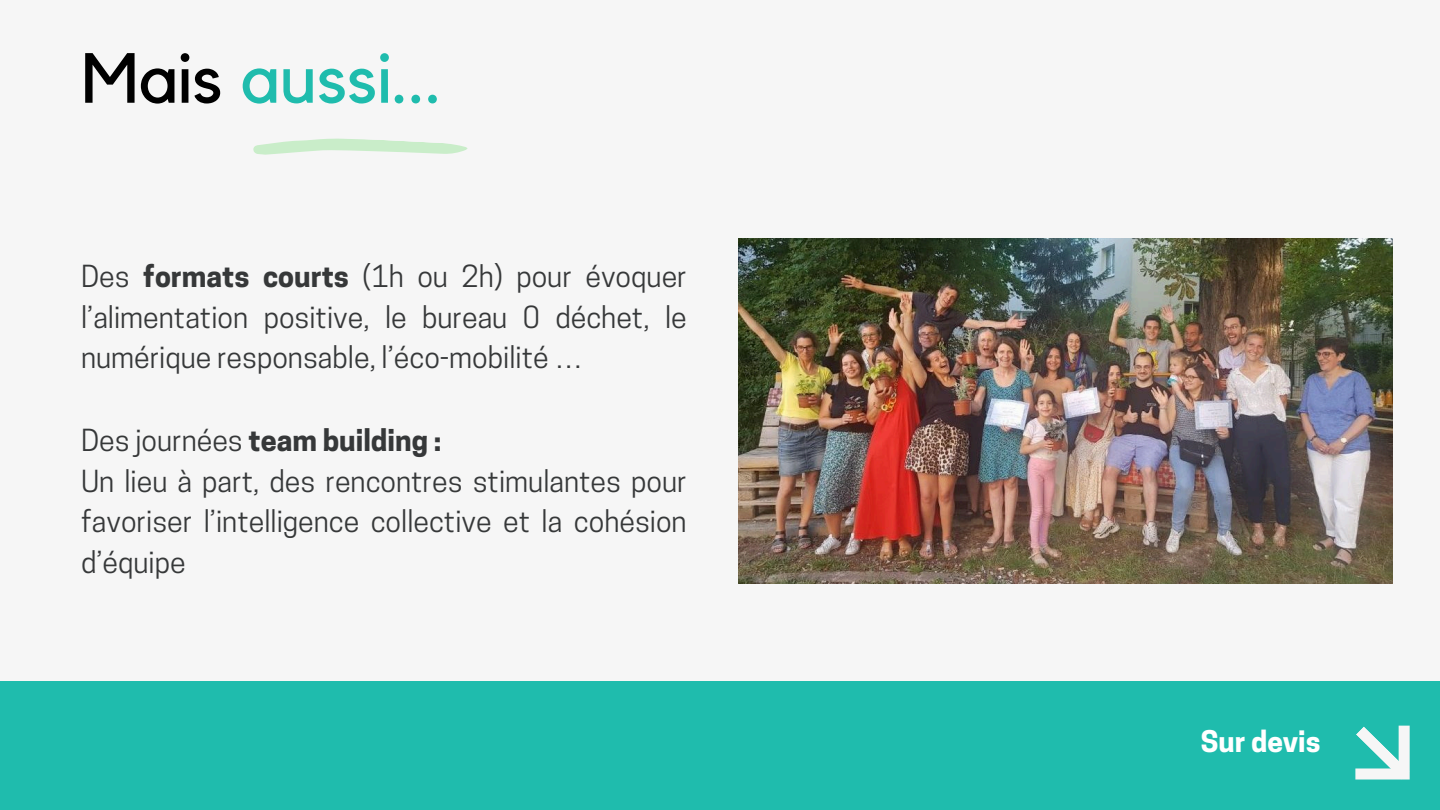
<style>
.page{position:relative;width:1440px;height:810px;background:#f6f6f6}
.page>*{position:absolute;margin:0;border:0;box-sizing:border-box;transform-origin:0 0}
.t1{font:70px "Kollektif";color:#1fbcad}
.t2{font:28.6px/40.5px "Cooper Hewitt";color:#363839;text-align:justify}
.t3{font:700 28.6px "Cooper Hewitt";color:#363839}
.t4{font:700 28px "Cooper Hewitt";color:#fff}
.s1{color:#000}
.s2{font-weight:700}
.s3{font-weight:400}
</style>
<div class="page">
<div style="left:0;top:681px;width:1440px;height:129px;background:#1fbcad"></div>
<svg style="left:253px;top:138px;width:215px;height:17px"></svg>
<img style="left:738px;top:238px;width:655px;height:345px">
<svg style="left:1355px;top:725px;width:55px;height:55px"></svg>
<p class="t1" style="left:81px;top:46px;width:362px"><span class="s1">Mais</span> aussi...</p>
<p class="t2" style="left:81px;top:260px;width:607px">Des <span class="s2">formats courts</span> (1h ou 2h) pour évoquer l’alimentation positive, le bureau 0 déchet, le numérique responsable, l’éco-mobilité …</p>
<p class="t3" style="left:81px;top:430px;width:362px"><span class="s3">Des journées</span> team building :</p>
<p class="t2" style="left:81px;top:464px;width:607px">Un lieu à part, des rencontres stimulantes pour favoriser l’intelligence collective et la cohésion d’équipe</p>
<p class="t4" style="left:1201px;top:731px;width:121px">Sur devis</p>
</div>
